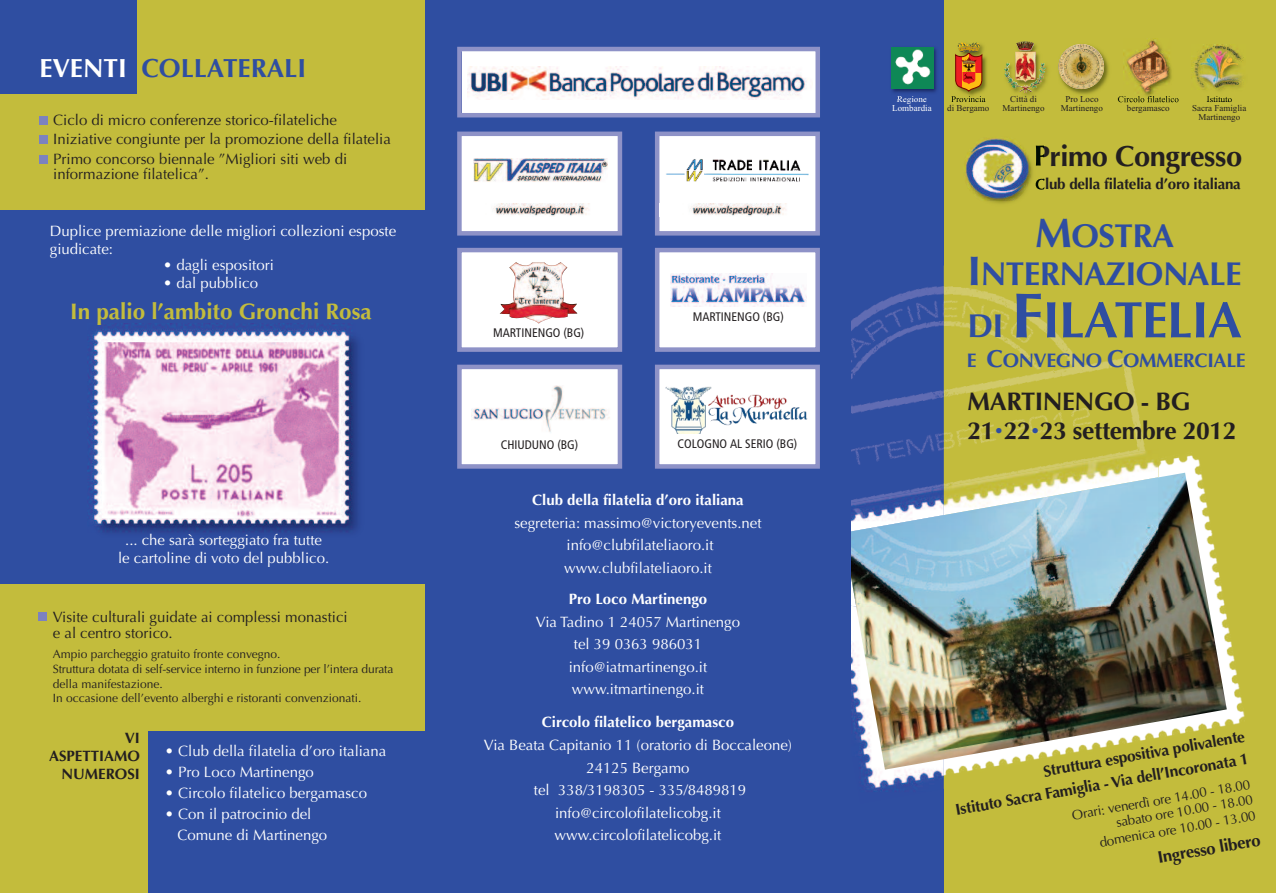
<style>
.page{position:relative;width:1276px;height:893px;background:#fff}
.page>*{position:absolute;margin:0;border:0;box-sizing:border-box;transform-origin:0 0}
.t1{font:700 51.15px "Optima";letter-spacing:-.015em;color:#2f4ea1}
.t2{font:700 33.15px/37.5px "Optima";letter-spacing:-.015em;color:#2f4ea1;text-align:center}
.t3{font:700 29.1px "Optima";letter-spacing:-.015em;color:#231f20}
.t4{font:700 26.25px "Optima";color:#2f4ea1}
.t5{font:700 25.5px "Optima";letter-spacing:-.015em;color:#231f20}
.t6{font:700 24.75px "Optima";letter-spacing:-.015em;color:#231f20}
.t7{font:700 22.5px "Optima";color:#c3bc3c}
.t8{font:700 19.65px "Optima";letter-spacing:-.015em;color:#2f4ea1}
.t9{font:700 16.8px "Optima";color:#231f20}
.t10{font:700 15.75px/22.5px "Optima";color:#231f20;text-align:right}
.t11{font:700 15.15px "Optima";letter-spacing:-.015em;color:#231f20}
.t12{font:15px/22.5px "Optima";color:#fff;text-align:center}
.t13{font:15px/19.5px "Optima";color:#231f20}
.t14{font:15px "Optima Bold TT";color:#fff}
.t15{font:700 15px/18.3px "Optima";color:#231f20;text-align:right}
.t16{font:13.5px/15px "Optima";color:#231f20;text-align:right}
.t17{font:condensed 12.45px "Frutiger";color:#231f20}
.t18{font:12px/14.7px "Optima";color:#231f20}
.t19{font:9px/9px "Times New Roman";color:#231f20;text-align:center}
.t20{font:9px/9px "Times New Roman";color:#fff;text-align:center}
.s1{color:#fff}
.s2{font-size:41.4px}
.s3{font-size:33.15px}
.s4{font-size:63.6px}
.s5{font-size:24.6px}
.s6{font-size:15.9px;color:#2f4ea1}
</style>
<div class="page">
<div style="left:0;top:0;width:448px;height:893px;background:#c3bc3c"></div>
<div style="left:435px;top:0;width:522px;height:893px;background:#2f4ea1"></div>
<div style="left:944px;top:0;width:332px;height:893px;background:#c3bc3c"></div>
<img style="left:865px;top:770px;width:79px;height:22px">
<img style="left:944px;top:455px;width:301px;height:321px">
<img style="left:851px;top:473px;width:375px;height:297px">
<img style="left:851px;top:265px;width:93px;height:212px">
<img style="left:944px;top:286px;width:201px;height:163px">
<img style="left:944px;top:449px;width:214px;height:28px">
<img style="left:851px;top:477px;width:307px;height:130px">
<img style="left:1058px;top:44px;width:51px;height:51px">
<img style="left:1058px;top:44px;width:46px;height:45px;border-radius:50%">
<img style="left:1004px;top:44px;width:44px;height:52px">
<img style="left:1016px;top:41px;width:19px;height:41px">
<img style="left:960px;top:45px;width:27px;height:57px">
<img style="left:951px;top:96px;width:29px;height:6px">
<svg style="left:955px;top:42px;width:27px;height:49px"></svg>
<img style="left:1120px;top:38px;width:59px;height:65px">
<img style="left:1118px;top:96px;width:32px;height:6px">
<img style="left:1123px;top:39px;width:48px;height:55px">
<img style="left:1207px;top:96px;width:24px;height:5px">
<img style="left:1193px;top:45px;width:51px;height:45px">
<img style="left:891px;top:47px;width:46px;height:52px">
<img style="left:897px;top:96px;width:29px;height:3px">
<img style="left:891px;top:47px;width:42px;height:41px">
<div style="left:425px;top:0;width:425px;height:893px;background:#2f4ea1"></div>
<div style="left:0;top:210px;width:435px;height:374px;background:#2f4ea1"></div>
<div style="left:0;top:0;width:136px;height:94px;background:#2f4ea1"></div>
<img style="left:106px;top:323px;width:253px;height:210px">
<img style="left:87px;top:324px;width:269px;height:208px">
<img style="left:102px;top:342px;width:238px;height:176px">
<div style="left:39px;top:116px;width:9px;height:8px;background:#7c82bf"></div>
<div style="left:39px;top:135px;width:9px;height:9px;background:#7c82bf"></div>
<div style="left:39px;top:155px;width:9px;height:8px;background:#7c82bf"></div>
<div style="left:38px;top:613px;width:9px;height:8px;background:#7c82bf"></div>
<div style="left:149px;top:731px;width:284px;height:162px;background:#2f4ea1"></div>
<div style="left:462px;top:136px;width:155px;height:95px;background:#fff"></div>
<div style="left:457px;top:132px;width:165px;height:104px;border:4px solid #8e92c7"></div>
<div style="left:462px;top:51px;width:353px;height:62px;background:#fff"></div>
<img style="left:467px;top:67px;width:340px;height:33px">
<div style="left:457px;top:47px;width:363px;height:70px;border:4px solid #8e92c7"></div>
<div style="left:659px;top:136px;width:156px;height:95px;background:#fff"></div>
<div style="left:655px;top:132px;width:165px;height:104px;border:4px solid #8e92c7"></div>
<div style="left:462px;top:252px;width:155px;height:95px;background:#fff"></div>
<div style="left:457px;top:248px;width:165px;height:104px;border:4px solid #8e92c7"></div>
<div style="left:659px;top:252px;width:156px;height:95px;background:#fff"></div>
<div style="left:655px;top:248px;width:165px;height:104px;border:4px solid #8e92c7"></div>
<div style="left:462px;top:369px;width:155px;height:95px;background:#fff"></div>
<div style="left:457px;top:365px;width:165px;height:104px;border:4px solid #8e92c7"></div>
<div style="left:659px;top:369px;width:156px;height:95px;background:#fff"></div>
<div style="left:655px;top:365px;width:165px;height:104px;border:4px solid #8e92c7"></div>
<img style="left:471px;top:386px;width:139px;height:47px">
<img style="left:670px;top:273px;width:136px;height:33px">
<img style="left:499px;top:262px;width:78px;height:61px">
<img style="left:665px;top:386px;width:143px;height:48px">
<img style="left:473px;top:158px;width:134px;height:24px">
<img style="left:493px;top:204px;width:96px;height:12px">
<img style="left:659px;top:204px;width:127px;height:13px">
<img style="left:666px;top:159px;width:143px;height:23px">
<img style="left:989px;top:146px;width:47px;height:58px">
<img style="left:1036px;top:145px;width:7px;height:21px">
<svg style="left:1035px;top:178px;width:8px;height:12px"></svg>
<img style="left:964px;top:138px;width:67px;height:63px">
<h3 class="t4" style="left:39px;top:57px;width:268px"><span class="s1">EVENTI</span> COLLATERALI</h3>
<p class="t13" style="left:53px;top:111px;width:339px">Ciclo di micro conferenze storico-filateliche<br>Iniziative congiunte per la promozione della filatelia<br>Primo concorso biennale ”Migliori siti web di</p>
<p class="t13" style="left:53px;top:165px;width:157px">informazione filatelica”.</p>
<p class="t12" style="left:50px;top:223px;width:348px;line-height:18.3px;text-align:left">Duplice premiazione delle migliori collezioni esposte giudicate:</p>
<p class="t12" style="left:163px;top:255px;width:112px">• dagli espositori</p>
<p class="t12" style="left:163px;top:273px;width:96px">• dal pubblico</p>
<h3 class="t7" style="left:70px;top:303px;width:303px">In palio l’ambito Gronchi Rosa</h3>
<p class="t12" style="left:118px;top:532px;width:213px;line-height:18.3px">... che sarà sorteggiato fra tutte le cartoline di voto del pubblico.</p>
<p class="t13" style="left:53px;top:610px;width:296px;line-height:16.5px">Visite culturali guidate ai complessi monastici e al centro storico.</p>
<p class="t18" style="left:53px;top:648px;width:342px">Ampio parcheggio gratuito fronte convegno.<br>Struttura dotata di self-service interno in funzione per l’intera durata della manifestazione.<br>In occasione dell’evento alberghi e ristoranti convenzionati.</p>
<p class="t15" style="left:49px;top:730px;width:92px">VI<br>ASPETTIAMO<br>NUMEROSI</p>
<p class="t12" style="left:165px;top:741px;width:223px">• Club della filatelia d’oro italiana</p>
<p class="t12" style="left:165px;top:762px;width:150px">• Pro Loco Martinengo</p>
<p class="t12" style="left:165px;top:783px;width:204px">• Circolo filatelico bergamasco</p>
<p class="t12" style="left:177px;top:805px;width:151px;line-height:21px;text-align:left;text-indent:-12px">• Con il patrocinio del<br>Comune di Martinengo</p>
<p class="t17" style="left:493px;top:327px;width:93px">MARTINENGO (BG)</p>
<p class="t17" style="left:692px;top:311px;width:93px">MARTINENGO (BG)</p>
<p class="t17" style="left:501px;top:439px;width:79px">CHIUDUNO (BG)</p>
<p class="t17" style="left:677px;top:438px;width:121px">COLOGNO AL SERIO (BG)</p>
<p class="t14" style="left:532px;top:492px;width:213px">Club della filatelia d’oro italiana</p>
<p class="t12" style="left:514px;top:513px;width:249px">segreteria: massimo@victoryevents.net info@clubfilateliaoro.it www.clubfilateliaoro.it</p>
<p class="t14" style="left:569px;top:591px;width:140px">Pro Loco Martinengo</p>
<p class="t12" style="left:536px;top:612px;width:206px">Via Tadino 1 24057 Martinengo tel 39 0363 986031 info@iatmartinengo.it www.itmartinengo.it</p>
<p class="t14" style="left:542px;top:714px;width:194px">Circolo filatelico bergamasco</p>
<p class="t12" style="left:484px;top:735px;width:310px">Via Beata Capitanio 11 (oratorio di Boccaleone)<br>24125 Bergamo<br>tel 338/3198305 - 335/8489819 info@circolofilatelicobg.it www.circolofilatelicobg.it</p>
<p class="t20" style="left:892px;top:95px;width:41px">Regione<br>Lombardia</p>
<p class="t19" style="left:947px;top:95px;width:44px">Provincia di Bergamo</p>
<p class="t19" style="left:1002px;top:95px;width:43px">Città di<br>Martinengo</p>
<p class="t19" style="left:1061px;top:95px;width:43px">Pro Loco<br>Martinengo</p>
<p class="t19" style="left:1127px;top:104px;width:44px">bergamasco</p>
<p class="t19" style="left:1192px;top:95px;width:56px">Istituto<br>Sacra Famiglia<br>Martinengo</p>
<h3 class="t3" style="left:1033px;top:144px;width:210px">Primo Congresso</h3>
<p class="t11" style="left:1035px;top:178px;width:207px">Club della filatelia d’oro italiana</p>
<h2 class="t2" style="left:967px;top:220px;width:276px"><span class="s2">M</span>OSTRA<br><span class="s2">I</span>NTERNAZIONALE</h2>
<h1 class="t1" style="left:967px;top:299px;width:276px"><span class="s3">DI</span> <span class="s4">F</span>ILATELIA</h1>
<h3 class="t8" style="left:966px;top:352px;width:280px">E <span class="s5">C</span>ONVEGNO <span class="s5">C</span>OMMERCIALE</h3>
<h3 class="t5" style="left:967px;top:391px;width:224px">MARTINENGO - BG</h3>
<h3 class="t6" style="left:967px;top:420px;width:271px">21<span class="s6">•</span>22<span class="s6">•</span>23 settembre 2012</h3>
<p class="t10" style="left:950px;top:778px;width:299px;rotate:-10deg">Struttura espositiva polivalente<br>Istituto Sacra Famiglia - Via dell’Incoronata 1</p>
<p class="t16" style="left:1071px;top:809px;width:182px;rotate:-10deg">Orari: venerdì ore 14.00 - 18.00 sabato ore 10.00 - 18.00</p>
<p class="t16" style="left:1098px;top:836px;width:160px;rotate:-10deg">domenica ore 10.00 - 13.00</p>
<p class="t9" style="left:1156px;top:851px;width:106px;rotate:-10deg">Ingresso libero</p>
</div>
